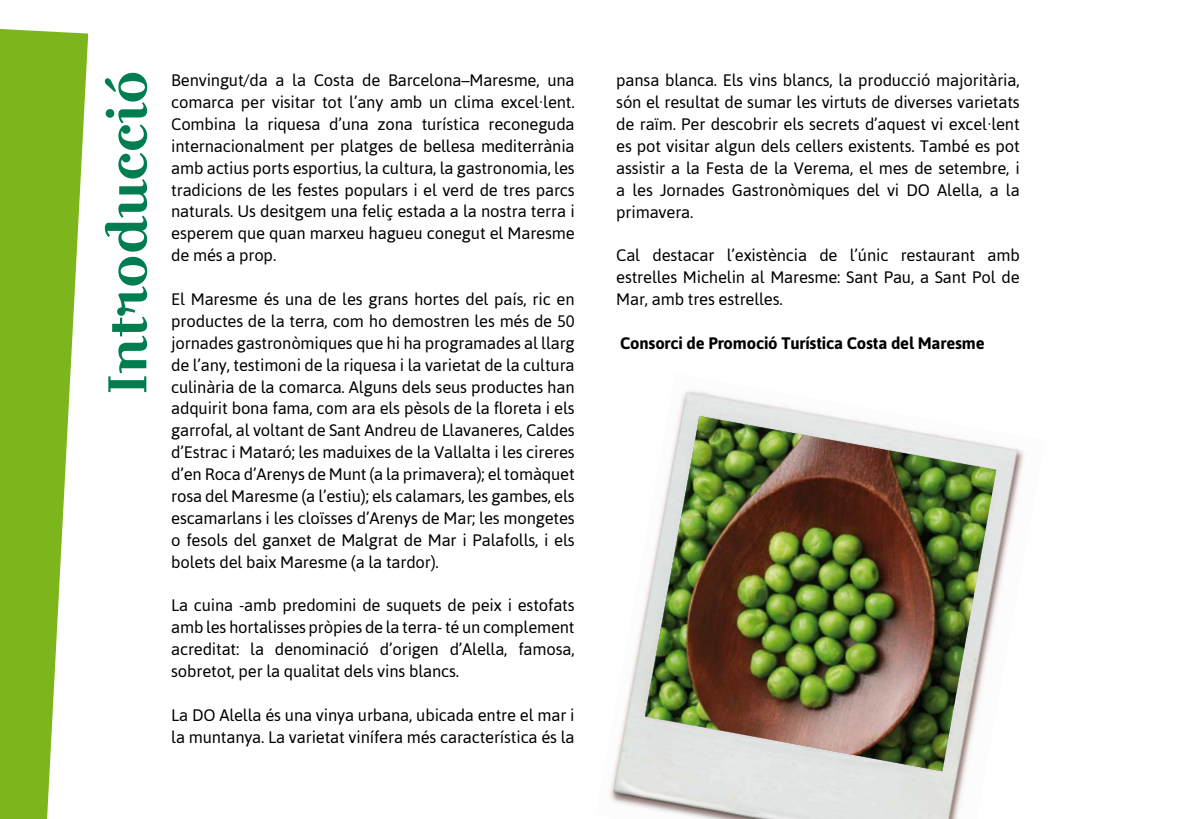
<style>
.page{position:relative;width:1191px;height:819px;background:#fff}
.page>*{position:absolute;margin:0;border:0;box-sizing:border-box;transform-origin:0 0}
.t1{font:54.25px "Croissant One";letter-spacing:-.035em;color:#007e4f}
.t2{font:16.62px/21.9px "Asap";letter-spacing:-.01em;color:#000;text-align:justify}
.t3{font:700 16.62px "Asap";letter-spacing:-.01em;color:#000}
</style>
<div class="page">
<img style="left:609px;top:390px;width:416px;height:429px">
<img style="left:645px;top:416px;width:351px;height:355px">
<svg style="left:0;top:29px;width:88px;height:790px;fill:#7db61c"></svg>
<h1 class="t1" style="left:88px;top:395px;width:327px;rotate:-90deg">Introducció</h1>
<p class="t2" style="left:171px;top:69px;width:405px">Benvingut/da a la Costa de Barcelona–Maresme, una comarca per visitar tot l’any amb un clima excel·lent.<br>Combina la riquesa d’una zona turística reconeguda internacionalment per platges de bellesa mediterrània amb actius ports esportius, la cultura, la gastronomia, les tradicions de les festes populars i el verd de tres parcs naturals. Us desitgem una feliç estada a la nostra terra i esperem que quan marxeu hagueu conegut el Maresme de més a prop.</p>
<p class="t2" style="left:171px;top:288px;width:405px">El Maresme és una de les grans hortes del país, ric en productes de la terra, com ho demostren les més de 50 jornades gastronòmiques que hi ha programades al llarg de l’any, testimoni de la riquesa i la varietat de la cultura culinària de la comarca. Alguns dels seus productes han adquirit bona fama, com ara els pèsols de la floreta i els garrofal, al voltant de Sant Andreu de Llavaneres, Caldes d’Estrac i Mataró; les maduixes de la Vallalta i les cireres d’en Roca d’Arenys de Munt (a la primavera); el tomàquet rosa del Maresme (a l’estiu); els calamars, les gambes, els escamarlans i les cloïsses d’Arenys de Mar; les mongetes o fesols del ganxet de Malgrat de Mar i Palafolls, i els bolets del baix Maresme (a la tardor).</p>
<p class="t2" style="left:171px;top:594px;width:405px">La cuina -amb predomini de suquets de peix i estofats amb les hortalisses pròpies de la terra- té un complement acreditat: la denominació d’origen d’Alella, famosa, sobretot, per la qualitat dels vins blancs.</p>
<p class="t2" style="left:171px;top:704px;width:405px">La DO Alella és una vinya urbana, ubicada entre el mar i la muntanya. La varietat vinífera més característica és la</p>
<p class="t2" style="left:616px;top:69px;width:405px">pansa blanca. Els vins blancs, la producció majoritària, són el resultat de sumar les virtuts de diverses varietats de raïm. Per descobrir els secrets d’aquest vi excel·lent es pot visitar algun dels cellers existents. També es pot assistir a la Festa de la Verema, el mes de setembre, i a les Jornades Gastronòmiques del vi DO Alella, a la primavera.</p>
<p class="t2" style="left:616px;top:244px;width:405px">Cal destacar l’existència de l’únic restaurant amb estrelles Michelin al Maresme: Sant Pau, a Sant Pol de Mar, amb tres estrelles.</p>
<p class="t3" style="left:620px;top:333px;width:366px">Consorci de Promoció Turística Costa del Maresme</p>
</div>
